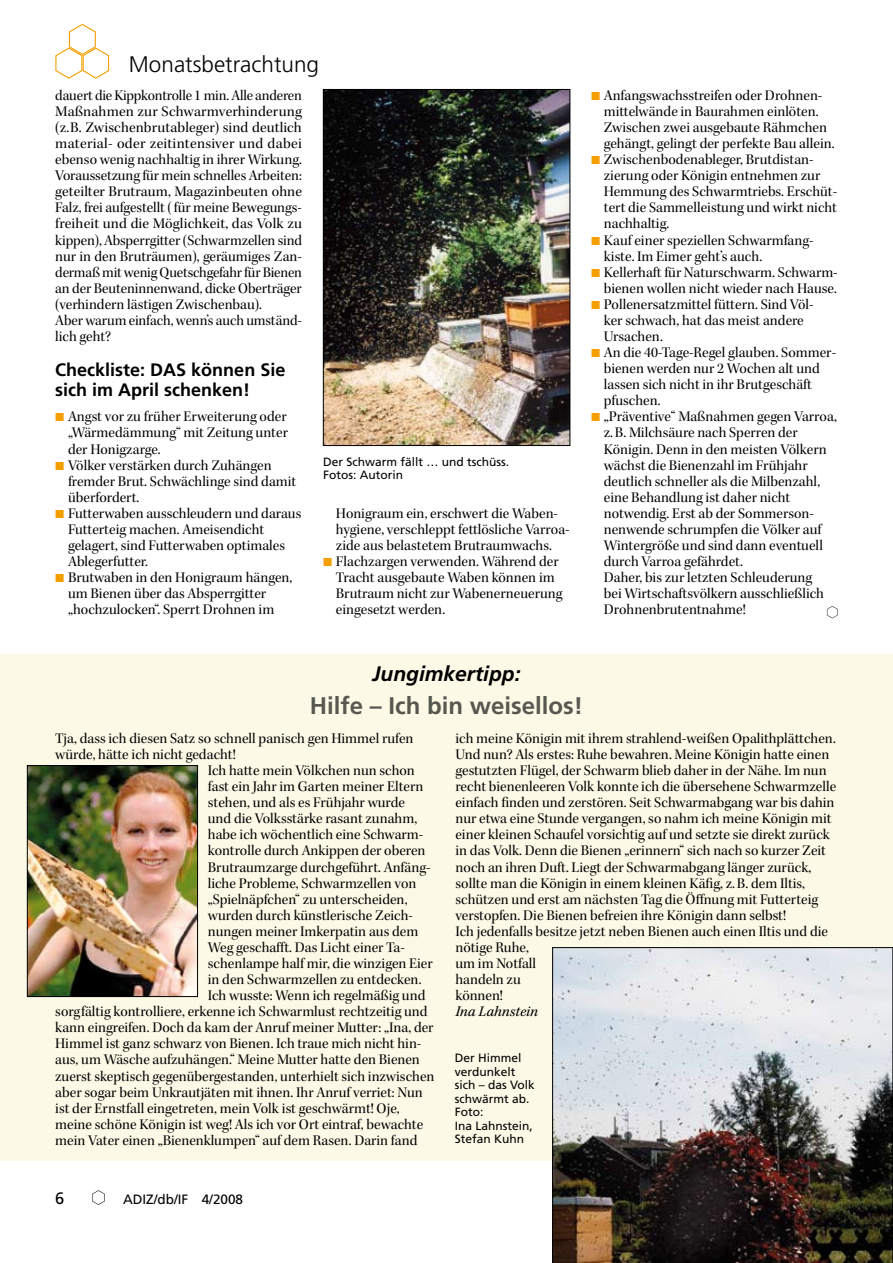
<style>
.page{position:relative;width:893px;height:1263px;background:#fff}
.page>*{position:absolute;margin:0;border:0;box-sizing:border-box;transform-origin:0 0}
.t1{font:700 24px "Frutiger LT Std";color:#585851}
.t2{font:300 22.5px "Frutiger LT Std";color:#000}
.t3{font:italic 700 21px "Frutiger LT Std";color:#000}
.t4{font:700 18px/19.5px "Frutiger LT Std";color:#000}
.t5{font:15px/16px "Kepler Std Subh";color:#000}
.t6{font:italic 15px "Kepler Std";color:#000}
.t7{font:13.5px "Frutiger LT Std";color:#000}
.t8{font:12px/13.5px "Frutiger LT Std";color:#000}
</style>
<div class="page">
<svg style="left:92px;top:1190px;width:13px;height:15px"></svg>
<svg style="left:55px;top:24px;width:54px;height:55px"></svg>
<div style="left:0;top:655px;width:893px;height:506px;background:#fcf9e6"></div>
<img style="left:29px;top:767px;width:167px;height:228px">
<div style="left:27px;top:765px;width:171px;height:232px;border:1px solid #000"></div>
<img style="left:552px;top:947px;width:341px;height:316px">
<img style="left:325px;top:91px;width:243px;height:353px">
<div style="left:323px;top:89px;width:247px;height:357px;border:1px solid #000"></div>
<svg style="left:827px;top:606px;width:11px;height:12px"></svg>
<h2 class="t2" style="left:129px;top:52px;width:192px">Monatsbetrachtung</h2>
<p class="t5" style="left:55px;top:88px;width:248px">dauert die Kippkontrolle 1 min. Alle anderen Maßnahmen zur Schwarmverhinderung (z.B. Zwischenbrutableger) sind deutlich material- oder zeitintensiver und dabei ebenso wenig nachhaltig in ihrer Wirkung.<br>Voraussetzung für mein schnelles Arbeiten: geteilter Brutraum, Magazinbeuten ohne Falz, frei aufgestellt ( für meine Bewegungs&shy;freiheit und die Möglichkeit, das Volk zu kippen), Absperrgitter (Schwarmzellen sind nur in den Bruträumen), geräumiges Zan&shy;dermaß mit wenig Quetschgefahr für Bienen an der Beuteninnenwand, dicke Oberträger (verhindern lästigen Zwischenbau).<br>Aber warum einfach, wenn’s auch umständ&shy;lich geht?</p>
<p class="t4" style="left:55px;top:360px;width:232px">Checkliste: DAS können Sie sich im April schenken!</p>
<p class="t5" style="left:68px;top:409px;width:235px">Angst vor zu früher Erweiterung oder „Wärmedämmung“ mit Zeitung unter der Honigzarge.<br>Völker verstärken durch Zuhängen fremder Brut. Schwächlinge sind damit überfordert.<br>Futterwaben ausschleudern und daraus<br>Futterteig machen. Ameisendicht gelagert, sind Futterwaben optimales<br>Ablegerfutter.<br>Brutwaben in den Honigraum hängen, um Bienen über das Absperrgitter „hochzulocken“. Sperrt Drohnen im</p>
<p class="t8" style="left:323px;top:455px;width:188px">Der Schwarm fällt … und tschüss.<br>Fotos: Autorin</p>
<p class="t5" style="left:336px;top:505px;width:235px">Honigraum ein, erschwert die Waben&shy;hygiene, verschleppt fettlösliche Varroa&shy;zide aus belastetem Brutraumwachs.<br>Flachzargen verwenden. Während der Tracht ausgebaute Waben können im Brutraum nicht zur Wabenerneuerung eingesetzt werden.</p>
<h3 class="t3" style="left:372px;top:661px;width:150px">Jungimkertipp:</h3>
<h1 class="t1" style="left:310px;top:691px;width:275px">Hilfe – Ich bin weisellos!</h1>
<p class="t5" style="left:604px;top:88px;width:235px">Anfangswachsstreifen oder Drohnen&shy;mittelwände in Baurahmen einlöten.<br>Zwischen zwei ausgebaute Rähmchen gehängt, gelingt der perfekte Bau allein.<br>Zwischenbodenableger, Brutdistan&shy;zierung oder Königin entnehmen zur Hemmung des Schwarmtriebs. Erschüt&shy;tert die Sammelleistung und wirkt nicht nachhaltig.<br>Kauf einer speziellen Schwarmfang&shy;kiste. Im Eimer geht’s auch.<br>Kellerhaft für Naturschwarm. Schwarm&shy;bienen wollen nicht wieder nach Hause.<br>Pollenersatzmittel füttern. Sind Völ-<br>ker schwach, hat das meist andere Ursachen.<br>An die 40-Tage-Regel glauben. Sommer&shy;bienen werden nur 2 Wochen alt und lassen sich nicht in ihr Brutgeschäft pfuschen.<br>„Präventive“ Maßnahmen gegen Varroa, z.B. Milchsäure nach Sperren der Königin. Denn in den meisten Völkern wächst die Bienenzahl im Frühjahr deutlich schneller als die Milbenzahl, eine Behandlung ist daher nicht notwendig. Erst ab der Sommerson&shy;nenwende schrumpfen die Völker auf Wintergröße und sind dann eventuell durch Varroa gefährdet.<br>Daher, bis zur letzten Schleuderung<br>bei Wirtschaftsvölkern ausschließlich Drohnenbrutentnahme!</p>
<p class="t5" style="left:55px;top:731px;width:360px">Tja, dass ich diesen Satz so schnell panisch gen Himmel rufen</p>
<p class="t5" style="left:55px;top:747px;width:182px">würde, hätte ich nicht gedacht!</p>
<p class="t5" style="left:208px;top:763px;width:208px">Ich hatte mein Völkchen nun schon</p>
<p class="t5" style="left:208px;top:779px;width:217px">fast ein Jahr im Garten meiner Eltern</p>
<p class="t5" style="left:208px;top:795px;width:199px">stehen, und als es Frühjahr wurde</p>
<p class="t5" style="left:208px;top:811px;width:211px">und die Volksstärke rasant zunahm,</p>
<p class="t5" style="left:208px;top:827px;width:217px">habe ich wöchentlich eine Schwarm-</p>
<p class="t5" style="left:208px;top:843px;width:219px">kontrolle durch Ankippen der oberen</p>
<p class="t5" style="left:208px;top:859px;width:224px">Brutraumzarge durchgeführt. Anfäng-</p>
<p class="t5" style="left:208px;top:875px;width:210px">liche Probleme, Schwarmzellen von</p>
<p class="t5" style="left:208px;top:891px;width:201px">„Spielnäpfchen“ zu unterscheiden,</p>
<p class="t5" style="left:208px;top:907px;width:207px">wurden durch künstlerische Zeich-</p>
<p class="t5" style="left:208px;top:923px;width:212px">nungen meiner Imkerpatin aus dem</p>
<p class="t5" style="left:208px;top:940px;width:199px">Weg geschafft. Das Licht einer Ta-</p>
<p class="t5" style="left:208px;top:956px;width:226px">schenlampe half mir, die winzigen Eier</p>
<p class="t5" style="left:208px;top:972px;width:215px">in den Schwarmzellen zu entdecken.</p>
<p class="t5" style="left:208px;top:988px;width:219px">Ich wusste: Wenn ich regelmäßig und</p>
<p class="t5" style="left:55px;top:1004px;width:374px">sorgfältig kontrolliere, erkenne ich Schwarmlust rechtzeitig und</p>
<p class="t5" style="left:55px;top:1020px;width:380px">kann eingreifen. Doch da kam der Anruf meiner Mutter: „Ina, der</p>
<p class="t5" style="left:55px;top:1036px;width:368px">Himmel ist ganz schwarz von Bienen. Ich traue mich nicht hin-</p>
<p class="t5" style="left:55px;top:1052px;width:366px">aus, um Wäsche aufzuhängen.“ Meine Mutter hatte den Bienen</p>
<p class="t5" style="left:55px;top:1068px;width:381px">zuerst skeptisch gegenübergestanden, unterhielt sich inzwischen</p>
<p class="t5" style="left:55px;top:1084px;width:369px">aber sogar beim Unkrautjäten mit ihnen. Ihr Anruf verriet: Nun</p>
<p class="t5" style="left:55px;top:1100px;width:346px">ist der Ernstfall eingetreten, mein Volk ist geschwärmt! Oje,</p>
<p class="t5" style="left:55px;top:1116px;width:370px">meine schöne Königin ist weg! Als ich vor Ort eintraf, bewachte</p>
<p class="t5" style="left:55px;top:1132px;width:364px">mein Vater einen „Bienenklumpen“ auf dem Rasen. Darin fand</p>
<p class="t7" style="left:123px;top:1191px;width:122px">ADIZ/db/IF 4/2008</p>
<p class="t5" style="left:455px;top:731px;width:382px">ich meine Königin mit ihrem strahlend-weißen Opalithplättchen.<br>Und nun? Als erstes: Ruhe bewahren. Meine Königin hatte einen gestutzten Flügel, der Schwarm blieb daher in der Nähe. Im nun recht bienenleeren Volk konnte ich die übersehene Schwarmzelle einfach finden und zerstören. Seit Schwarmabgang war bis dahin nur etwa eine Stunde vergangen, so nahm ich meine Königin mit einer kleinen Schaufel vorsichtig auf und setzte sie direkt zurück in das Volk. Denn die Bienen „erinnern“ sich nach so kurzer Zeit noch an ihren Duft. Liegt der Schwarmabgang länger zurück, sollte man die Königin in einem kleinen Käfig, z.B. dem Iltis, schützen und erst am nächsten Tag die Öffnung mit Futterteig verstopfen. Die Bienen befreien ihre Königin dann selbst!<br>Ich jedenfalls besitze jetzt neben Bienen auch einen Iltis und die nötige Ruhe,<br>um im Notfall<br>handeln zu<br>können!</p>
<p class="t6" style="left:455px;top:1003px;width:84px">Ina Lahnstein</p>
<p class="t8" style="left:455px;top:1051px;width:82px">Der Himmel verdunkelt sich – das Volk schwärmt ab.<br>Foto:<br>Ina Lahnstein,<br>Stefan Kuhn</p>
</div>
